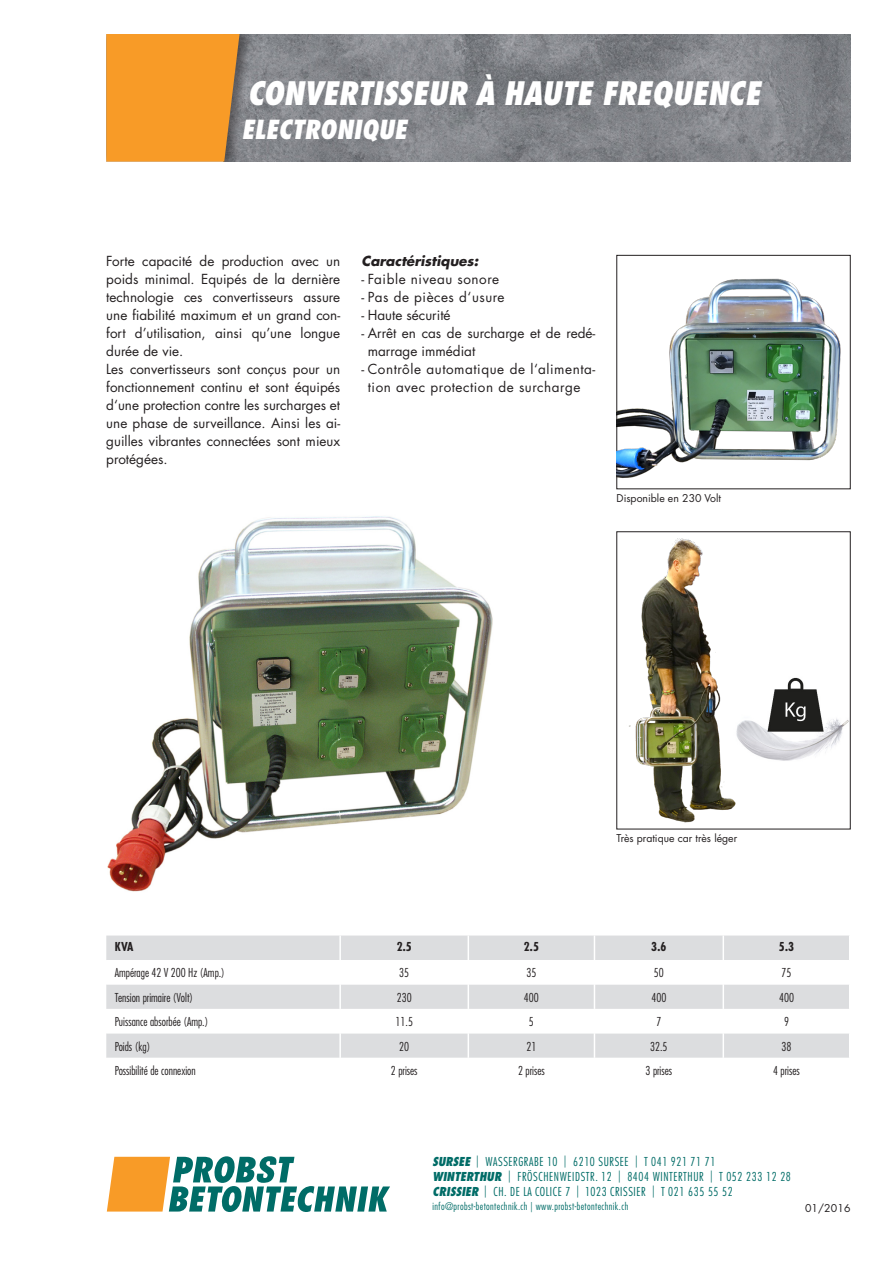
<style>
.page{position:relative;width:893px;height:1263px;background:#fff}
.page>*{position:absolute;margin:0;border:0;box-sizing:border-box;transform-origin:0 0}
._01_Headline{font:italic 800 condensed 31.5px "Futura LT Pro";color:#fff}
._02_Subline{font:italic 800 condensed 25.65px "Futura LT Pro";color:#fff}
._04_GT{font:13.5px/18px "Futura LT Pro";color:#231f20;text-align:justify}
._04_GT-2{font:13.5px/18px "Futura LT Pro";letter-spacing:.04em;color:#231f20}
.t1{font:italic 700 13.5px "Futura LT Pro";color:#231f20}
._06_Tabelle_8_10pt{font:300 condensed 12px "Futura LT Pro";color:#231f20}
.t2{font:300 condensed 12px/15px "Futura LT Pro";letter-spacing:.05em;color:#006c67}
._06_Tabelle_8_10pt-2{font:700 condensed 12px "Futura LT Pro";color:#231f20}
.t3{font:10.5px "Futura LT Pro";color:#231f20}
.t4{font:300 condensed 10.2px "Futura LT Pro";letter-spacing:.04em;color:#006c67}
.s1{font-weight:800;font-style:italic}
</style>
<div class="page">
<img style="left:254px;top:34px;width:596px;height:128px">
<div style="left:106px;top:34px;width:148px;height:128px;background:#231f20;opacity:.5"></div>
<svg style="left:106px;top:34px;width:134px;height:128px;background:#ef982b"></svg>
<svg style="left:107px;top:1156px;width:283px;height:56px"></svg>
<svg style="left:106px;top:935px;width:743px;height:123px"></svg>
<img style="left:107px;top:516px;width:386px;height:376px">
<img style="left:744px;top:672px;width:107px;height:93px">
<img style="left:617px;top:264px;width:234px;height:225px">
<img style="left:629px;top:538px;width:115px;height:285px">
<p class="_01_Headline" style="left:247px;top:73px;width:515px">CONVERTISSEUR À HAUTE FREQUENCE</p>
<p class="_02_Subline" style="left:241px;top:113px;width:167px">ELECTRONIQUE</p>
<p class="_04_GT" style="left:106px;top:252px;width:235px">Forte capacité de production avec un poids minimal. Equipés de la dernière technologie ces convertisseurs assure une fiabilité maximum et un grand con&shy;fort d’utilisation, ainsi qu’une longue durée de vie.</p>
<p class="_04_GT" style="left:106px;top:360px;width:235px">Les convertisseurs sont conçus pour un fonctionnement continu et sont équipés d‘une protection contre les surcharges et une phase de surveillance. Ainsi les ai&shy;guilles vibrantes connectées sont mieux protégées.</p>
<p class="t1" style="left:361px;top:251px;width:118px">Caractéristiques:</p>
<p class="_04_GT-2" style="left:361px;top:270px;width:139px">- Faible niveau sonore</p>
<p class="_04_GT-2" style="left:361px;top:288px;width:145px">- Pas de pièces d‘usure</p>
<p class="_04_GT" style="left:361px;top:306px;width:91px">- Haute sécurité</p>
<p class="_04_GT" style="left:368px;top:324px;width:229px;text-indent:-6px">- Arrêt en cas de surcharge et de redé&shy;marrage immédiat</p>
<p class="_04_GT-2" style="left:368px;top:360px;width:229px;text-indent:-6px">- Contrôle automatique de l‘alimenta&shy;tion avec protection de surcharge</p>
<p class="t3" style="left:617px;top:491px;width:106px">Disponible en 230 Volt</p>
<p class="t3" style="left:617px;top:831px;width:122px">Très pratique car très léger</p>
<p class="_06_Tabelle_8_10pt-2" style="left:115px;top:938px;width:20px">KVA</p>
<p class="_06_Tabelle_8_10pt-2" style="left:397px;top:938px;width:17px">2.5</p>
<p class="_06_Tabelle_8_10pt-2" style="left:524px;top:938px;width:17px">2.5</p>
<p class="_06_Tabelle_8_10pt-2" style="left:651px;top:938px;width:17px">3.6</p>
<p class="_06_Tabelle_8_10pt-2" style="left:779px;top:938px;width:17px">5.3</p>
<p class="_06_Tabelle_8_10pt" style="left:115px;top:965px;width:112px">Ampérage 42 V 200 Hz (Amp.)</p>
<p class="_06_Tabelle_8_10pt" style="left:399px;top:965px;width:11px">35</p>
<p class="_06_Tabelle_8_10pt" style="left:526px;top:965px;width:11px">35</p>
<p class="_06_Tabelle_8_10pt" style="left:654px;top:965px;width:11px">50</p>
<p class="_06_Tabelle_8_10pt" style="left:781px;top:965px;width:11px">75</p>
<p class="_06_Tabelle_8_10pt" style="left:115px;top:990px;width:80px">Tension primaire (Volt)</p>
<p class="_06_Tabelle_8_10pt" style="left:397px;top:990px;width:16px">230</p>
<p class="_06_Tabelle_8_10pt" style="left:524px;top:990px;width:16px">400</p>
<p class="_06_Tabelle_8_10pt" style="left:651px;top:990px;width:16px">400</p>
<p class="_06_Tabelle_8_10pt" style="left:779px;top:990px;width:16px">400</p>
<p class="_06_Tabelle_8_10pt" style="left:115px;top:1014px;width:95px">Puissance absorbée (Amp.)</p>
<p class="_06_Tabelle_8_10pt" style="left:395px;top:1014px;width:19px">11.5</p>
<p class="_06_Tabelle_8_10pt" style="left:529px;top:1014px;width:6px">5</p>
<p class="_06_Tabelle_8_10pt" style="left:656px;top:1014px;width:6px">7</p>
<p class="_06_Tabelle_8_10pt" style="left:784px;top:1014px;width:6px">9</p>
<p class="_06_Tabelle_8_10pt" style="left:115px;top:1039px;width:37px">Poids (kg)</p>
<p class="_06_Tabelle_8_10pt" style="left:399px;top:1039px;width:11px">20</p>
<p class="_06_Tabelle_8_10pt" style="left:526px;top:1039px;width:11px">21</p>
<p class="_06_Tabelle_8_10pt" style="left:650px;top:1039px;width:19px">32.5</p>
<p class="_06_Tabelle_8_10pt" style="left:781px;top:1039px;width:11px">38</p>
<p class="_06_Tabelle_8_10pt" style="left:115px;top:1063px;width:82px">Possibilité de connexion</p>
<p class="_06_Tabelle_8_10pt" style="left:391px;top:1063px;width:28px">2 prises</p>
<p class="_06_Tabelle_8_10pt" style="left:518px;top:1063px;width:28px">2 prises</p>
<p class="_06_Tabelle_8_10pt" style="left:645px;top:1063px;width:28px">3 prises</p>
<p class="_06_Tabelle_8_10pt" style="left:773px;top:1063px;width:28px">4 prises</p>
<p class="t2" style="left:432px;top:1154px;width:360px"><span class="s1">SURSEE</span> | WASSERGRABE 10 | 6210 SURSEE | T 041 921 71 71<br><span class="s1">WINTERTHUR</span> | FRÖSCHENWEIDSTR. 12 | 8404 WINTERTHUR | T 052 233 12 28<br><span class="s1">CRISSIER</span> | CH. DE LA COLICE 7 | 1023 CRISSIER | T 021 635 55 52</p>
<p class="t4" style="left:432px;top:1200px;width:197px">info@probst-betontechnik.ch | www.probst-betontechnik.ch</p>
<p class="t3" style="left:805px;top:1201px;width:47px">01/2016</p>
</div>
